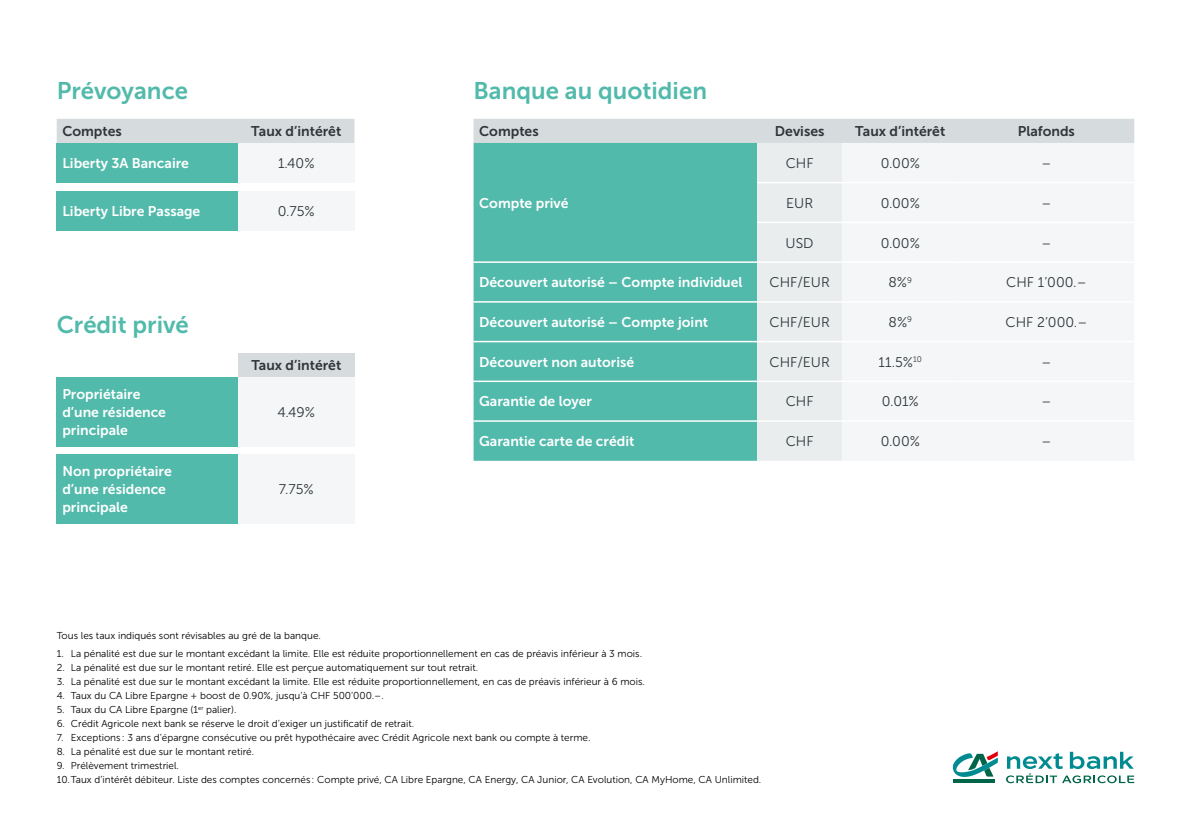
<style>
.page{position:relative;width:1191px;height:840px;background:#fff}
.page>*{position:absolute;margin:0;border:0;box-sizing:border-box;transform-origin:0 0}
.t1{font:24px "Museo Sans 700";color:#52baab}
.t2{font:14px/18px "Museo Sans 700";color:#fff}
.t3{font:14px "Museo Sans 300";color:#2e3639}
.t4{font:14px "Museo Sans 700";color:#2e3639}
.t5{font:10px/14px "Museo Sans 300";color:#000}
</style>
<div class="page">
<svg style="left:473px;top:119px;width:661px;height:341px;background:#81c8bf"></svg>
<div style="left:842px;top:143px;width:292px;height:317px;background:#f5f6f7"></div>
<hr style="left:757px;top:182px;width:85px;height:1px;background:#fff">
<hr style="left:842px;top:182px;width:116px;height:1px;background:#fff">
<hr style="left:958px;top:182px;width:176px;height:1px;background:#fff">
<hr style="left:757px;top:221px;width:85px;height:2px;background:#fff">
<hr style="left:842px;top:221px;width:116px;height:2px;background:#fff">
<hr style="left:958px;top:221px;width:176px;height:2px;background:#fff">
<hr style="left:757px;top:261px;width:85px;height:2px;background:#fff">
<hr style="left:842px;top:261px;width:116px;height:2px;background:#fff">
<hr style="left:958px;top:261px;width:176px;height:2px;background:#fff">
<hr style="left:473px;top:261px;width:284px;height:2px;background:#fff">
<hr style="left:473px;top:301px;width:284px;height:1px;background:#fff">
<hr style="left:757px;top:301px;width:85px;height:1px;background:#fff">
<hr style="left:842px;top:301px;width:116px;height:1px;background:#fff">
<hr style="left:958px;top:301px;width:176px;height:1px;background:#fff">
<hr style="left:473px;top:340px;width:284px;height:2px;background:#fff">
<hr style="left:757px;top:340px;width:85px;height:2px;background:#fff">
<hr style="left:842px;top:340px;width:116px;height:2px;background:#fff">
<hr style="left:958px;top:340px;width:176px;height:2px;background:#fff">
<hr style="left:473px;top:380px;width:284px;height:2px;background:#fff">
<hr style="left:757px;top:380px;width:85px;height:2px;background:#fff">
<hr style="left:842px;top:380px;width:116px;height:2px;background:#fff">
<hr style="left:958px;top:380px;width:176px;height:2px;background:#fff">
<hr style="left:473px;top:420px;width:284px;height:1px;background:#fff">
<hr style="left:757px;top:420px;width:85px;height:1px;background:#fff">
<hr style="left:842px;top:420px;width:116px;height:1px;background:#fff">
<hr style="left:958px;top:420px;width:176px;height:1px;background:#fff">
<hr style="left:953px;top:778px;width:41px;height:4px;background:#006549">
<svg style="left:952px;top:751px;width:45px;height:28px"></svg>
<svg style="left:1006px;top:751px;width:128px;height:31px"></svg>
<div style="left:57px;top:119px;width:297px;height:24px;background:#d6dbdd"></div>
<div style="left:57px;top:143px;width:181px;height:39px;background:#52baab"></div>
<div style="left:238px;top:143px;width:116px;height:39px;background:#f5f6f7"></div>
<div style="left:57px;top:190px;width:181px;height:40px;background:#52baab"></div>
<div style="left:238px;top:190px;width:116px;height:40px;background:#f5f6f7"></div>
<div style="left:238px;top:353px;width:116px;height:24px;background:#d6dbdd"></div>
<div style="left:57px;top:377px;width:181px;height:69px;background:#52baab"></div>
<div style="left:238px;top:377px;width:116px;height:69px;background:#f5f6f7"></div>
<div style="left:57px;top:454px;width:181px;height:69px;background:#52baab"></div>
<div style="left:238px;top:454px;width:116px;height:69px;background:#f5f6f7"></div>
<h1 class="t1" style="left:57px;top:77px;width:133px">Prévoyance</h1>
<h2 class="t4" style="left:62px;top:123px;width:61px">Comptes</h2>
<h2 class="t4" style="left:251px;top:123px;width:91px">Taux d’intérêt</h2>
<h2 class="t2" style="left:62px;top:154px;width:128px">Liberty 3A Bancaire</h2>
<h2 class="t3" style="left:278px;top:156px;width:38px">1.40%</h2>
<h2 class="t2" style="left:62px;top:202px;width:139px">Liberty Libre Passage</h2>
<h2 class="t3" style="left:278px;top:203px;width:38px">0.75%</h2>
<h1 class="t1" style="left:57px;top:311px;width:134px">Crédit privé</h1>
<h2 class="t2" style="left:62px;top:385px;width:105px">Propriétaire d’une résidence principale</h2>
<h2 class="t2" style="left:62px;top:462px;width:111px">Non propriétaire d’une résidence principale</h2>
<h2 class="t4" style="left:251px;top:357px;width:91px">Taux d’intérêt</h2>
<h2 class="t3" style="left:277px;top:404px;width:39px">4.49%</h2>
<h2 class="t3" style="left:279px;top:481px;width:36px">7.75%</h2>
<h1 class="t1" style="left:473px;top:77px;width:235px">Banque au quotidien</h1>
<h2 class="t4" style="left:479px;top:123px;width:61px">Comptes</h2>
<h2 class="t4" style="left:775px;top:123px;width:51px">Devises</h2>
<h2 class="t4" style="left:855px;top:123px;width:91px">Taux d’intérêt</h2>
<h2 class="t4" style="left:1017px;top:123px;width:59px">Plafonds</h2>
<h2 class="t2" style="left:479px;top:194px;width:91px">Compte privé</h2>
<h2 class="t3" style="left:785px;top:156px;width:29px">CHF</h2>
<h2 class="t3" style="left:880px;top:156px;width:41px">0.00%</h2>
<h2 class="t3" style="left:1041px;top:156px;width:11px">–</h2>
<h2 class="t3" style="left:786px;top:195px;width:28px">EUR</h2>
<h2 class="t3" style="left:880px;top:195px;width:41px">0.00%</h2>
<h2 class="t3" style="left:1041px;top:195px;width:11px">–</h2>
<h2 class="t3" style="left:785px;top:235px;width:30px">USD</h2>
<h2 class="t3" style="left:880px;top:235px;width:41px">0.00%</h2>
<h2 class="t3" style="left:1041px;top:235px;width:11px">–</h2>
<h2 class="t2" style="left:479px;top:273px;width:265px">Découvert autorisé – Compte individuel</h2>
<h2 class="t3" style="left:769px;top:275px;width:62px">CHF/EUR</h2>
<h2 class="t3" style="left:888px;top:275px;width:25px">8%<sup>9</sup></h2>
<h2 class="t3" style="left:1006px;top:275px;width:82px">CHF 1’000.–</h2>
<h2 class="t2" style="left:479px;top:313px;width:230px">Découvert autorisé – Compte joint</h2>
<h2 class="t3" style="left:769px;top:314px;width:62px">CHF/EUR</h2>
<h2 class="t3" style="left:888px;top:314px;width:25px">8%<sup>9</sup></h2>
<h2 class="t3" style="left:1005px;top:314px;width:83px">CHF 2’000.–</h2>
<h2 class="t2" style="left:479px;top:352px;width:156px">Découvert non autorisé</h2>
<h2 class="t3" style="left:769px;top:354px;width:62px">CHF/EUR</h2>
<h2 class="t3" style="left:878px;top:354px;width:45px">11.5%<sup>10</sup></h2>
<h2 class="t3" style="left:1041px;top:354px;width:11px">–</h2>
<h2 class="t2" style="left:479px;top:392px;width:114px">Garantie de loyer</h2>
<h2 class="t3" style="left:785px;top:394px;width:29px">CHF</h2>
<h2 class="t3" style="left:881px;top:394px;width:39px">0.01%</h2>
<h2 class="t3" style="left:1041px;top:394px;width:11px">–</h2>
<h2 class="t2" style="left:479px;top:432px;width:157px">Garantie carte de crédit</h2>
<h2 class="t3" style="left:785px;top:433px;width:29px">CHF</h2>
<h2 class="t3" style="left:880px;top:433px;width:41px">0.00%</h2>
<h2 class="t3" style="left:1041px;top:433px;width:11px">–</h2>
<p class="t5" style="left:57px;top:628px;width:266px">Tous les taux indiqués sont révisables au gré de la banque.</p>
<p class="t5" style="left:57px;top:646px;width:587px">1. La pénalité est due sur le montant excédant la limite. Elle est réduite proportionnellement en cas de préavis inférieur à 3 mois.</p>
<p class="t5" style="left:57px;top:660px;width:423px">2. La pénalité est due sur le montant retiré. Elle est perçue automatiquement sur tout retrait.</p>
<p class="t5" style="left:57px;top:674px;width:590px">3. La pénalité est due sur le montant excédant la limite. Elle est réduite proportionnellement, en cas de préavis inférieur à 6 mois.</p>
<p class="t5" style="left:57px;top:688px;width:328px">4. Taux du CA Libre Epargne + boost de 0.90%, jusqu’à CHF 500’000.–.</p>
<p class="t5" style="left:57px;top:702px;width:181px">5. Taux du CA Libre Epargne (1<sup>er</sup> palier).</p>
<p class="t5" style="left:57px;top:716px;width:359px">6. Crédit Agricole next bank se réserve le droit d’exiger un justificatif de retrait.</p>
<p class="t5" style="left:57px;top:730px;width:535px">7. Exceptions : 3 ans d’épargne consécutive ou prêt hypothécaire avec Crédit Agricole next bank ou compte à terme.</p>
<p class="t5" style="left:57px;top:744px;width:199px">8. La pénalité est due sur le montant retiré.</p>
<p class="t5" style="left:57px;top:758px;width:706px">9. Prélèvement trimestriel.<br>10.Taux d’intérêt débiteur. Liste des comptes concernés : Compte privé, CA Libre Epargne, CA Energy, CA Junior, CA Evolution, CA MyHome, CA Unlimited.</p>
</div>
